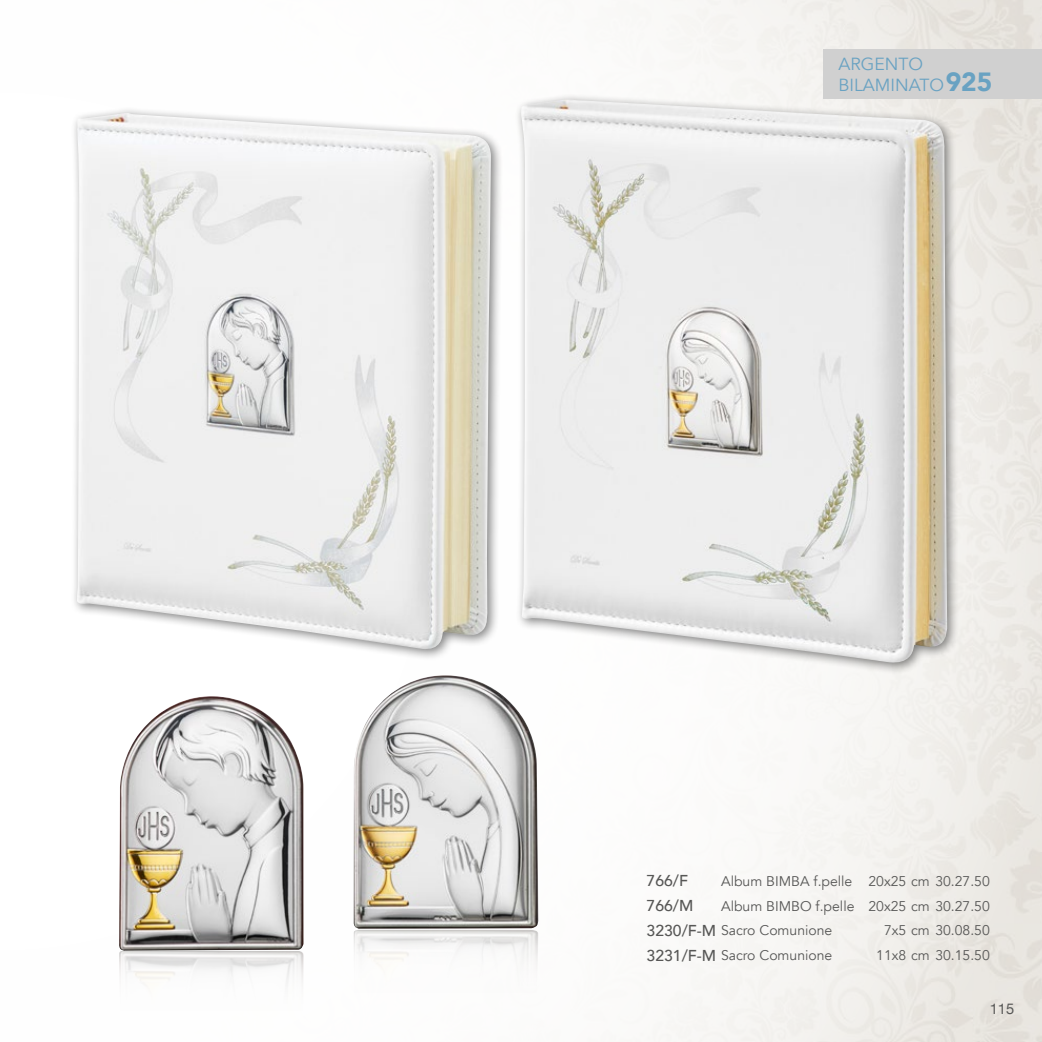
<style>
.page{position:relative;width:1042px;height:1042px;background:#fff}
.page>*{position:absolute;margin:0;border:0;box-sizing:border-box;transform-origin:0 0}
.t1{font:17.5px/21px "Avenir";color:#69a2c2}
.t2{font:500 15.75px "Avenir";color:#575756}
.t3{font:14.7px "Helvetica Neue";color:#575756}
.t4{font:14px/24.8px "Avenir";color:#575756}
.s1{font-weight:900;font-size:26.25px}
.s2{font-weight:500;font-size:15.75px}
</style>
<div class="page">
<img style="left:353px;top:0;width:689px;height:1042px">
<div style="left:514px;top:93px;width:446px;height:582px;background:#000;opacity:.5"></div>
<img style="left:521px;top:99px;width:426px;height:565px">
<div style="left:70px;top:106px;width:433px;height:556px;background:#000;opacity:.5"></div>
<img style="left:77px;top:113px;width:414px;height:538px">
<img style="left:354px;top:675px;width:184px;height:253px">
<img style="left:354px;top:930px;width:184px;height:112px">
<img style="left:119px;top:696px;width:185px;height:288px">
<div style="left:823px;top:50px;width:219px;height:49px;background:#d0d0d0"></div>
<p class="t1" style="left:838px;top:54px;width:155px">ARGENTO<br>BILAMINATO<span class="s1">925</span></p>
<p class="t2" style="left:646px;top:867px;width:43px">766/F</p>
<p class="t4" style="left:721px;top:869px;width:270px">Album BIMBA f.pelle 20x25 cm 30.27.50</p>
<p class="t2" style="left:646px;top:892px;width:48px">766/M</p>
<p class="t4" style="left:646px;top:893px;width:345px;text-indent:74px">Album BIMBO f.pelle 20x25 cm 30.27.50<br><span class="s2">3230/F-M</span> Sacro Comunione</p>
<p class="t4" style="left:884px;top:918px;width:107px">7x5 cm 30.08.50</p>
<p class="t4" style="left:646px;top:943px;width:187px"><span class="s2">3231/F-M</span> Sacro Comunione</p>
<p class="t4" style="left:876px;top:943px;width:115px">11x8 cm 30.15.50</p>
<p class="t3" style="left:989px;top:998px;width:26px">115</p>
</div>
